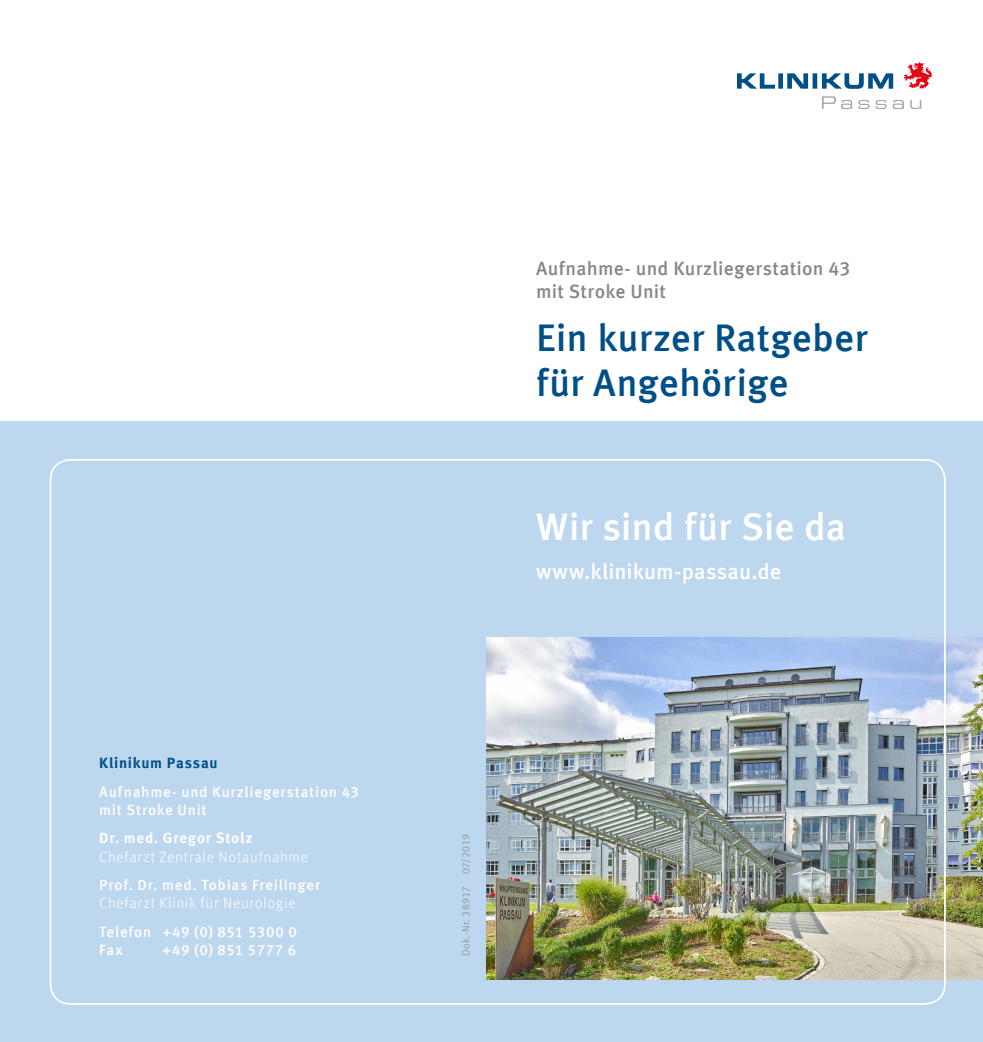
<style>
.page{position:relative;width:983px;height:1042px;background:#fff}
.page>*{position:absolute;margin:0;border:0;box-sizing:border-box;transform-origin:0 0}
.t1{font:500 38.5px/45.5px "Meta Offc";color:#004f87}
.t2{font:500 38.5px "Meta Offc";letter-spacing:-.005em;color:#fff}
.t3{font:500 21.88px "Meta Offc";letter-spacing:.005em;color:#fff}
.t4{font:500 19.25px/23.1px "Meta Offc";letter-spacing:.01em;color:#878787}
.t5{font:500 14.88px/18.4px "Meta Offc";letter-spacing:.05em;color:#fff}
.t6{font:300 14.88px "Meta Offc";letter-spacing:.05em;color:#fff}
.t7{font:700 14.88px "Meta Offc";letter-spacing:.05em;color:#fff}
.t8{font:700 14.88px "Meta Offc";letter-spacing:.05em;color:#004f87}
.t9{font:500 14.88px "Meta Offc";letter-spacing:.025em;color:#fff}
.t10{font:300 10.5px "Meta Offc";letter-spacing:.015em;color:#878787}
</style>
<div class="page">
<div style="left:0;top:422px;width:982px;height:620px;background:#bdd7ef"></div>
<svg style="left:737px;top:73px;width:156px;height:16px"></svg>
<svg style="left:822px;top:96px;width:99px;height:13px"></svg>
<svg style="left:903px;top:62px;width:28px;height:27px"></svg>
<img style="left:486px;top:637px;width:496px;height:343px">
<p class="t8" style="left:99px;top:754px;width:120px">Klinikum Passau</p>
<p class="t5" style="left:99px;top:783px;width:261px">Aufnahme- und Kurzliegerstation 43 mit Stroke Unit</p>
<p class="t7" style="left:99px;top:829px;width:155px">Dr. med. Gregor Stolz</p>
<p class="t6" style="left:99px;top:848px;width:210px">Chefarzt Zentrale Notaufnahme</p>
<p class="t5" style="left:99px;top:876px;width:222px">Prof. Dr. med. Tobias Freilinger</p>
<p class="t6" style="left:99px;top:895px;width:198px">Chefarzt Klinik für Neurologie</p>
<p class="t5" style="left:99px;top:923px;width:199px">Telefon +49 (0) 851 5300 0<br>Fax</p>
<p class="t9" style="left:162px;top:941px;width:136px">+49 (0) 851 5777 6</p>
<p class="t4" style="left:536px;top:257px;width:315px">Aufnahme- und Kurzliegerstation 43 mit Stroke Unit</p>
<h1 class="t1" style="left:536px;top:316px;width:333px">Ein kurzer Ratgeber für Angehörige</h1>
<h1 class="t2" style="left:536px;top:505px;width:311px">Wir sind für Sie da</h1>
<h2 class="t3" style="left:536px;top:559px;width:247px">www.klinikum-passau.de</h2>
<p class="t10" style="left:460px;top:956px;width:123px;rotate:-90deg">Dok.-Nr. 38917 07/2019</p>
</div>
